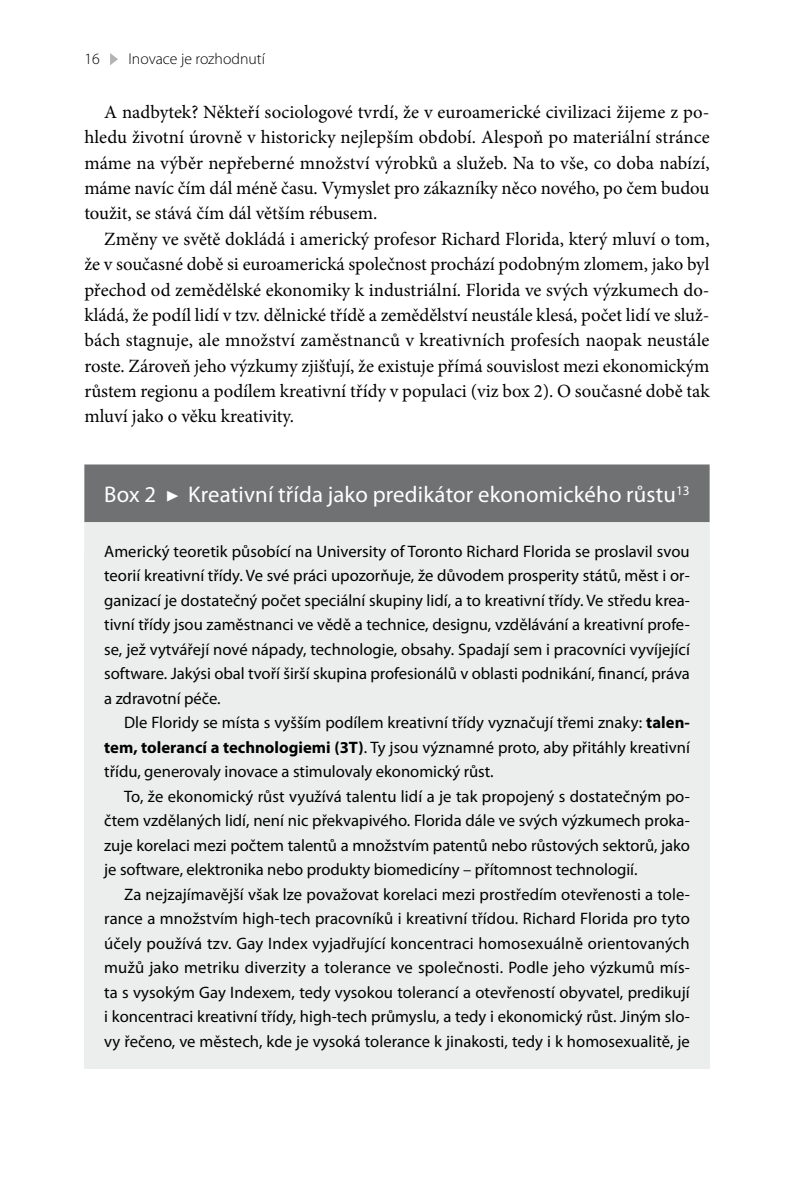
<style>
.page{position:relative;width:794px;height:1191px;background:#fff}
.page>*{position:absolute;margin:0;border:0;box-sizing:border-box;transform-origin:0 0}
.t1{font:22.75px "Myriad Pro";letter-spacing:.01em;color:#fff}
.t2{font:18.72px/25.4px "Minion Pro";color:#000;text-align:justify}
.t3{font:16.62px/24.5px "Myriad Pro";color:#000;text-align:justify}
.t4{font:300 15.75px "Myriad Pro";color:#000}
.s1{font-family:"Minion Pro";font-weight:700;font-style:italic}
.s2{font-weight:700}
</style>
<div class="page">
<svg style="left:110px;top:53px;width:8px;height:12px"></svg>
<div style="left:84px;top:557px;width:625px;height:512px;background:#eceded"></div>
<div style="left:84px;top:464px;width:625px;height:58px;background:#707172"></div>
<div style="left:84px;top:522px;width:625px;height:35px;background:#eceded"></div>
<p class="t4" style="left:84px;top:49px;width:17px">16</p>
<p class="t4" style="left:128px;top:49px;width:138px">Inovace je rozhodnutí</p>
<p class="t2" style="left:84px;top:99px;width:627px;text-indent:20px">A nadbytek? Někteří sociologové tvrdí, že v euroamerické civilizaci žijeme z po&shy;hledu životní úrovně v historicky nejlepším období. Alespoň po materiální stránce máme na výběr nepřeberné množství výrobků a služeb. Na to vše, co doba nabízí, máme navíc čím dál méně času. Vymyslet pro zákazníky něco nového, po čem budou toužit, se stává čím dál větším rébusem.</p>
<p class="t2" style="left:84px;top:226px;width:627px;text-indent:20px">Změny ve světě dokládá i americký profesor Richard Florida, který mluví o tom, že v současné době si euroamerická společnost prochází podobným zlomem, jako byl přechod od zemědělské ekonomiky k industriální. Florida ve svých výzkumech do&shy;kládá, že podíl lidí v tzv. dělnické třídě a zemědělství neustále klesá, počet lidí ve služ&shy;bách stagnuje, ale množství zaměstnanců v kreativních profesích naopak neustále roste. Zároveň jeho výzkumy zjišťují, že existuje přímá souvislost mezi ekonomickým růstem regionu a podílem kreativní třídy v populaci (viz box 2). O současné době tak mluví jako o věku kreativity.</p>
<h1 class="t1" style="left:104px;top:481px;width:587px">Box 2 <span class="s1">▶</span> Kreativní třída jako predikátor ekonomického růstu<sup>13</sup></h1>
<p class="t3" style="left:104px;top:538px;width:587px">Americký teoretik působící na University of Toronto Richard Florida se proslavil svou teorií kreativní třídy. Ve své práci upozorňuje, že důvodem prosperity států, měst i or&shy;ganizací je dostatečný počet speciální skupiny lidí, a to kreativní třídy. Ve středu krea&shy;tivní třídy jsou zaměstnanci ve vědě a technice, designu, vzdělávání a kreativní profe&shy;se, jež vytvářejí nové nápady, technologie, obsahy. Spadají sem i pracovníci vyvíjející software. Jakýsi obal tvoří širší skupina profesionálů v oblasti podnikání, financí, práva a zdravotní péče.</p>
<p class="t3" style="left:104px;top:710px;width:587px;text-indent:20px">Dle Floridy se místa s vyšším podílem kreativní třídy vyznačují třemi znaky: <span class="s2">talen&shy;tem, tolerancí a technologiemi (3T)</span>. Ty jsou významné proto, aby přitáhly kreativní třídu, generovaly inovace a stimulovaly ekonomický růst.</p>
<p class="t3" style="left:104px;top:783px;width:587px;text-indent:20px">To, že ekonomický růst využívá talentu lidí a je tak propojený s dostatečným po&shy;čtem vzdělaných lidí, není nic překvapivého. Florida dále ve svých výzkumech proka&shy;zuje korelaci mezi počtem talentů a množstvím patentů nebo růstových sektorů, jako je software, elektronika nebo produkty biomedicíny – přítomnost technologií.</p>
<p class="t3" style="left:104px;top:881px;width:587px;text-indent:20px">Za nejzajímavější však lze považovat korelaci mezi prostředím otevřenosti a tole&shy;rance a množstvím high-tech pracovníků i kreativní třídou. Richard Florida pro tyto účely používá tzv. Gay Index vyjadřující koncentraci homosexuálně orientovaných mužů jako metriku diverzity a tolerance ve společnosti. Podle jeho výzkumů mís&shy;ta s vysokým Gay Indexem, tedy vysokou tolerancí a otevřeností obyvatel, predikují i koncentraci kreativní třídy, high-tech průmyslu, a tedy i ekonomický růst. Jiným slo&shy;vy řečeno, ve městech, kde je vysoká tolerance k jinakosti, tedy i k homosexualitě, je</p>
</div>
